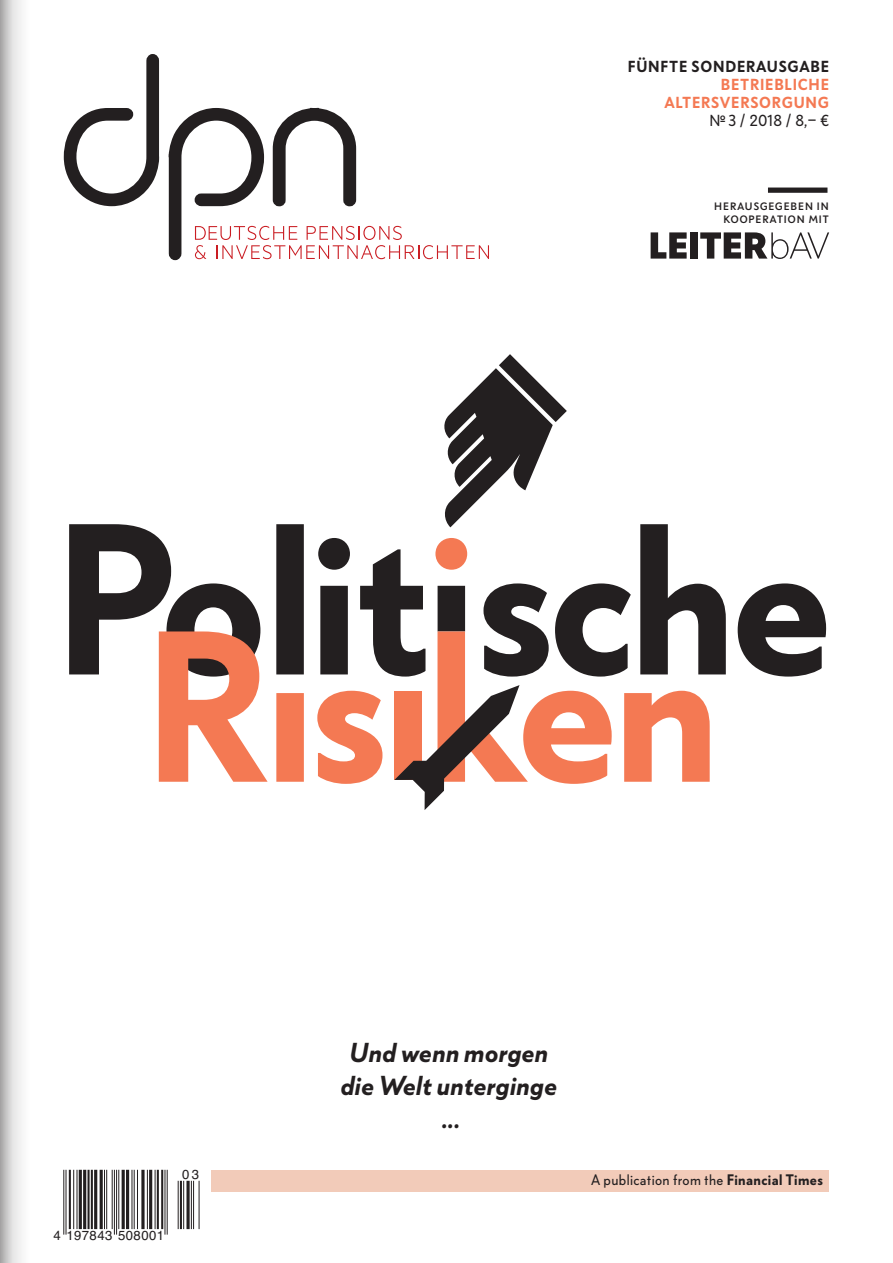
<style>
.page{position:relative;width:893px;height:1263px;background:#fff}
.page>*{position:absolute;margin:0;border:0;box-sizing:border-box;transform-origin:0 0}
.t1{font:italic 600 27px/33px "Bauer Grotesk Pro";letter-spacing:.01em;color:#231f20;text-align:center}
.t2{font:15.75px/13.5px "Bauer Grotesk Pro";letter-spacing:.02em;color:#231f20;text-align:center}
.t3{font:600 15.75px/18px "Bauer Grotesk Pro";letter-spacing:.05em;color:#f47953;text-align:right}
.t4{font:600 15.75px "Bauer Grotesk Pro";letter-spacing:.05em;color:#231f20}
.t5{font:15px "Bauer Grotesk Pro";letter-spacing:.025em;color:#231f20}
.t6{font:13.2px "Helvetica";letter-spacing:.025em;color:#231f20}
.s1{font-weight:600}
</style>
<div class="page">
<div style="left:212px;top:1170px;width:617px;height:21px;background:#f2cbb9"></div>
<svg style="left:64px;top:54px;width:425px;height:206px"></svg>
<svg style="left:651px;top:232px;width:36px;height:27px"></svg>
<div style="left:690px;top:232px;width:8px;height:27px;background:#231f20"></div>
<svg style="left:700px;top:232px;width:129px;height:27px"></svg>
<div style="left:768px;top:188px;width:59px;height:5px;background:#231f20"></div>
<hr style="left:63px;top:1170px;width:1px;height:64px;background:#231f20">
<hr style="left:66px;top:1170px;width:1px;height:64px;background:#231f20">
<hr style="left:69px;top:1170px;width:2px;height:59px;background:#231f20">
<hr style="left:73px;top:1170px;width:1px;height:59px;background:#231f20">
<hr style="left:77px;top:1170px;width:1px;height:59px;background:#231f20">
<hr style="left:79px;top:1170px;width:3px;height:59px;background:#231f20">
<hr style="left:83px;top:1170px;width:3px;height:59px;background:#231f20">
<hr style="left:88px;top:1170px;width:2px;height:59px;background:#231f20">
<hr style="left:91px;top:1170px;width:2px;height:59px;background:#231f20">
<hr style="left:94px;top:1170px;width:3px;height:59px;background:#231f20">
<hr style="left:100px;top:1170px;width:3px;height:59px;background:#231f20">
<hr style="left:104px;top:1170px;width:1px;height:59px;background:#231f20">
<hr style="left:106px;top:1170px;width:1px;height:59px;background:#231f20">
<hr style="left:112px;top:1170px;width:1px;height:59px;background:#231f20">
<hr style="left:114px;top:1170px;width:1px;height:64px;background:#231f20">
<hr style="left:116px;top:1170px;width:1px;height:64px;background:#231f20">
<hr style="left:118px;top:1170px;width:1px;height:59px;background:#231f20">
<hr style="left:122px;top:1170px;width:3px;height:59px;background:#231f20">
<hr style="left:126px;top:1170px;width:3px;height:59px;background:#231f20">
<hr style="left:132px;top:1170px;width:1px;height:59px;background:#231f20">
<hr style="left:134px;top:1170px;width:1px;height:59px;background:#231f20">
<hr style="left:137px;top:1170px;width:1px;height:59px;background:#231f20">
<svg style="left:141px;top:1170px;width:4px;height:59px"></svg>
<hr style="left:147px;top:1170px;width:1px;height:59px;background:#231f20">
<hr style="left:149px;top:1170px;width:3px;height:59px;background:#231f20">
<hr style="left:155px;top:1170px;width:1px;height:59px;background:#231f20">
<hr style="left:157px;top:1170px;width:2px;height:59px;background:#231f20">
<hr style="left:161px;top:1170px;width:2px;height:59px;background:#231f20">
<hr style="left:164px;top:1170px;width:1px;height:64px;background:#231f20">
<hr style="left:167px;top:1170px;width:1px;height:64px;background:#231f20">
<hr style="left:178px;top:1181px;width:1px;height:48px;background:#231f20">
<hr style="left:180px;top:1181px;width:2px;height:48px;background:#231f20">
<hr style="left:183px;top:1181px;width:1px;height:48px;background:#231f20">
<svg style="left:186px;top:1181px;width:4px;height:48px"></svg>
<hr style="left:191px;top:1181px;width:1px;height:48px;background:#231f20">
<hr style="left:193px;top:1181px;width:1px;height:48px;background:#231f20">
<hr style="left:199px;top:1181px;width:1px;height:48px;background:#231f20">
<svg style="left:69px;top:524px;width:757px;height:153px"></svg>
<div style="left:435px;top:538px;width:32px;height:32px;background:#f47953;border-radius:50%"></div>
<svg style="left:159px;top:631px;width:551px;height:153px"></svg>
<svg style="left:394px;top:685px;width:125px;height:125px"></svg>
<svg style="left:443px;top:354px;width:124px;height:173px"></svg>
<div style="left:0;top:0;width:31px;height:1263px;background:#f4f4f4"></div>
<svg style="left:0;top:0;width:13px;height:1263px;background:#c5c4c5"></svg>
<p class="t4" style="left:628px;top:54px;width:203px">FÜNFTE SONDERAUSGABE</p>
<p class="t3" style="left:664px;top:75px;width:166px">BETRIEBLICHE<br>ALTERSVERSORGUNG</p>
<p class="t2" style="left:709px;top:113px;width:121px">№ 3 / 2018 / 8,– €</p>
<p class="t2" style="left:714px;top:197px;width:117px">herausgegeben in kooperation mit</p>
<p class="t6" style="left:53px;top:1225px;width:112px">4 197843 508001</p>
<p class="t6" style="left:182px;top:1164px;width:19px">03</p>
<h1 class="t1" style="left:340px;top:1034px;width:218px">Und wenn morgen die Welt unterginge ...</h1>
<p class="t5" style="left:591px;top:1169px;width:233px">A publication from the <span class="s1">Financial Times</span></p>
</div>
